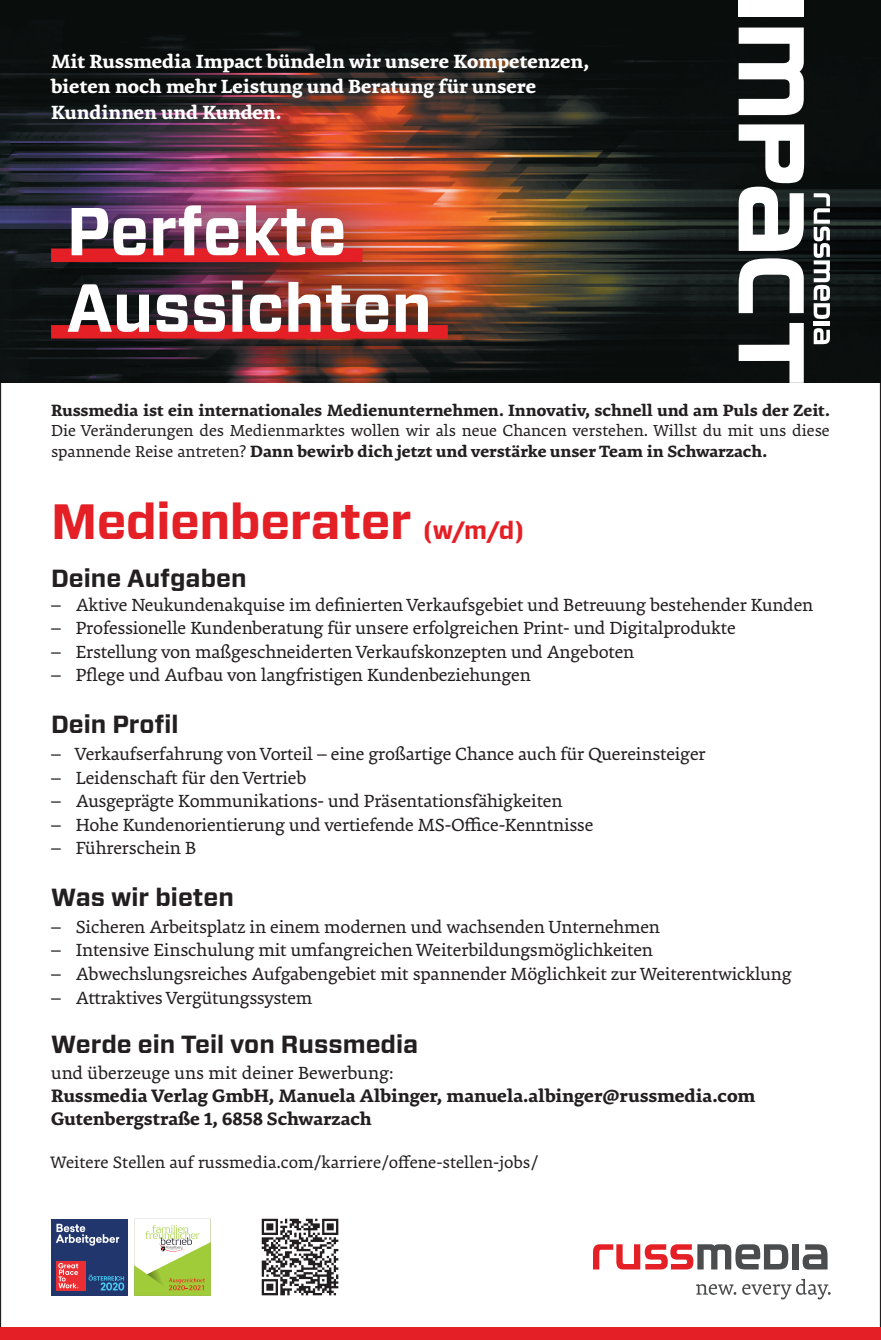
<style>
.page{position:relative;width:881px;height:1340px;background:#fff}
.page>*{position:absolute;margin:0;border:0;box-sizing:border-box;transform-origin:0 0}
.t1{font:700 67.5px/76.5px "Forza";color:#fff;scale:.96 1}
.t2{font:700 49.5px "Forza";letter-spacing:-.01em;color:#e41f25}
.t3{font:700 24.75px "Forza";color:#231f20}
.t4{font:700 20.25px/25.9px "Premiera";color:#fff}
.t5{font:19.12px "Premiera";letter-spacing:-.01em;color:#231f20}
.t6{font:700 19.12px/22.9px "Premiera";color:#231f20}
.t7{font:18px "Premiera";color:#231f20}
.t8{font:17.32px/20.2px "Premiera";color:#231f20}
.t9{font:700 17.32px "Premiera";color:#231f20}
.s1{font-weight:700}
.s2{font-size:24.75px}
</style>
<div class="page">
<img style="left:0;top:0;width:880px;height:383px">
<div style="left:0;top:1327px;width:880px;height:12px;background:#e41f25"></div>
<svg style="left:696px;top:1284px;width:40px;height:10px"></svg>
<svg style="left:742px;top:1278px;width:88px;height:21px"></svg>
<div style="left:792px;top:1244px;width:6px;height:25px;background:#4b4c4d"></div>
<svg style="left:802px;top:1244px;width:25px;height:25px"></svg>
<svg style="left:593px;top:1244px;width:195px;height:25px"></svg>
<div style="left:51px;top:1218px;width:77px;height:77px;background:#21366d"></div>
<svg style="left:56px;top:1223px;width:63px;height:22px"></svg>
<div style="left:56px;top:1260px;width:30px;height:30px;background:#eb2e33"></div>
<svg style="left:58px;top:1263px;width:20px;height:25px"></svg>
<svg style="left:88px;top:1274px;width:36px;height:16px"></svg>
<svg style="left:134px;top:1218px;width:76px;height:77px"></svg>
<svg style="left:261px;top:1218px;width:77px;height:77px"></svg>
<div style="left:4px;top:159px;width:490px;height:229px;background:#070909;opacity:.8"></div>
<div style="left:51px;top:248px;width:311px;height:14px;background:#e41f25"></div>
<div style="left:51px;top:325px;width:396px;height:13px;background:#e41f25"></div>
<svg style="left:813px;top:193px;width:16px;height:126px"></svg>
<hr style="left:813px;top:322px;width:16px;height:4px;background:#fff">
<svg style="left:813px;top:328px;width:16px;height:16px"></svg>
<svg style="left:738px;top:28px;width:65px;height:87px"></svg>
<div style="left:738px;top:0;width:65px;height:16px;background:#fff"></div>
<svg style="left:738px;top:258px;width:65px;height:55px"></svg>
<svg style="left:738px;top:124px;width:65px;height:127px"></svg>
<svg style="left:738px;top:323px;width:65px;height:60px"></svg>
<p class="t4" style="left:51px;top:48px;width:539px">Mit Russmedia Impact bündeln wir unsere Kompetenzen, bieten noch mehr Leistung und Beratung für unsere<br>Kundinnen und Kunden.</p>
<h1 class="t1" style="left:67px;top:194px;width:382px">Perfekte<br>Aussichten</h1>
<p class="t9" style="left:51px;top:399px;width:780px">Russmedia ist ein internationales Medienunternehmen. Innovativ, schnell und am Puls der Zeit.</p>
<p class="t8" style="left:51px;top:421px;width:780px">Die Veränderungen des Medienmarktes wollen wir als neue Chancen verstehen. Willst du mit uns diese spannende Reise antreten? <span class="s1">Dann bewirb dich jetzt und verstärke unser Team in Schwarzach.</span></p>
<h2 class="t2" style="left:51px;top:488px;width:474px">Medienberater <span class="s2">(w/m/d)</span></h2>
<p class="t3" style="left:51px;top:561px;width:197px">Deine Aufgaben</p>
<p class="t5" style="left:51px;top:593px;width:763px">– Aktive Neukundenakquise im definierten Verkaufsgebiet und Betreuung bestehender Kunden</p>
<p class="t5" style="left:51px;top:617px;width:686px">– Professionelle Kundenberatung für unsere erfolgreichen Print- und Digitalprodukte</p>
<p class="t5" style="left:51px;top:640px;width:584px">– Erstellung von maßgeschneiderten Verkaufskonzepten und Angeboten</p>
<p class="t5" style="left:51px;top:664px;width:481px">– Pflege und Aufbau von langfristigen Kundenbeziehungen</p>
<p class="t3" style="left:51px;top:708px;width:129px">Dein Profil</p>
<p class="t5" style="left:51px;top:742px;width:656px">– Verkaufserfahrung von Vorteil – eine großartige Chance auch für Quereinsteiger</p>
<p class="t5" style="left:51px;top:766px;width:257px">– Leidenschaft für den Vertrieb</p>
<p class="t5" style="left:51px;top:789px;width:513px">– Ausgeprägte Kommunikations- und Präsentationsfähigkeiten</p>
<p class="t5" style="left:51px;top:813px;width:543px">– Hohe Kundenorientierung und vertiefende MS-Office-Kenntnisse</p>
<p class="t5" style="left:51px;top:837px;width:147px">– Führerschein B</p>
<p class="t3" style="left:51px;top:880px;width:184px">Was wir bieten</p>
<p class="t5" style="left:51px;top:915px;width:610px">– Sicheren Arbeitsplatz in einem modernen und wachsenden Unternehmen</p>
<p class="t5" style="left:51px;top:939px;width:603px">– Intensive Einschulung mit umfangreichen Weiterbildungsmöglichkeiten</p>
<p class="t5" style="left:51px;top:962px;width:741px">– Abwechslungsreiches Aufgabengebiet mit spannender Möglichkeit zur Weiterentwicklung</p>
<p class="t5" style="left:51px;top:986px;width:263px">– Attraktives Vergütungssystem</p>
<p class="t3" style="left:51px;top:1027px;width:368px">Werde ein Teil von Russmedia</p>
<p class="t5" style="left:51px;top:1061px;width:344px">und überzeuge uns mit deiner Bewerbung:</p>
<p class="t6" style="left:51px;top:1084px;width:705px">Russmedia Verlag GmbH, Manuela Albinger, manuela.albinger@russmedia.com<br>Gutenbergstraße 1, 6858 Schwarzach</p>
<p class="t7" style="left:51px;top:1152px;width:488px">Weitere Stellen auf russmedia.com/karriere/offene-stellen-jobs/</p>
</div>
